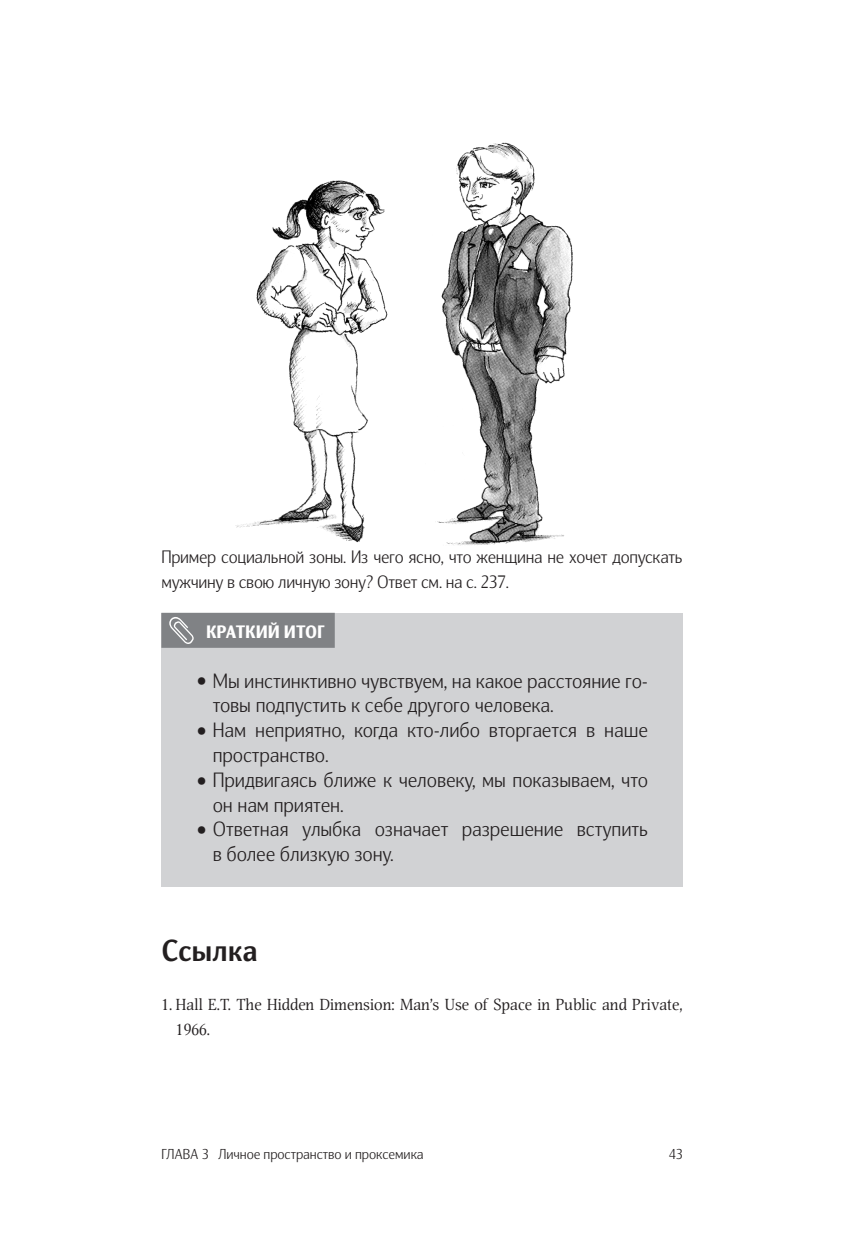
<style>
.page{position:relative;width:844px;height:1251px;background:#fff}
.page>*{position:absolute;margin:0;border:0;box-sizing:border-box;transform-origin:0 0}
.Текст_подзаг{font:700 29.75px "Nat Grotesk";color:#231f20}
.ПЛАШКА_Текст_с_булли{font:300 20.12px/24.8px "Nat Grotesk";color:#231f20}
.Рисунок_Текст{font:300 17.5px/24.8px "Nat Grotesk";letter-spacing:-.01em;color:#231f20}
.плашка{font:900 17.5px "Nat Grotesk";color:#fff}
.Ссылка{font:15.75px/24.8px "Nat Flight";color:#231f20}
.t1{font:300 14px "Nat Grotesk";color:#231f20}
.s1{font-family:"Nat Flight";font-weight:400;font-size:23.62px}
</style>
<div class="page">
<div style="left:161px;top:613px;width:521px;height:272px;background:#d1d2d4"></div>
<div style="left:161px;top:612px;width:174px;height:35px;background:#808285"></div>
<img style="left:235px;top:142px;width:338px;height:404px">
<svg style="left:169px;top:617px;width:25px;height:27px"></svg>
<p class="Рисунок_Текст" style="left:161px;top:546px;width:522px">Пример социальной зоны. Из чего ясно, что женщина не хочет допускать мужчину в свою личную зону? Ответ см. на с. 237.</p>
<p class="плашка" style="left:206px;top:620px;width:120px">КРАТКИЙ ИТОГ</p>
<p class="ПЛАШКА_Текст_с_булли" style="left:213px;top:669px;width:436px;text-indent:-17px"><span class="s1">•</span> Мы инстинктивно чувствуем, на какое расстояние го&shy;товы подпустить к себе другого человека.</p>
<p class="ПЛАШКА_Текст_с_булли" style="left:213px;top:719px;width:436px;text-indent:-17px"><span class="s1">•</span> Нам неприятно, когда кто-либо вторгается в наше пространство.</p>
<p class="ПЛАШКА_Текст_с_булли" style="left:213px;top:769px;width:436px;text-indent:-17px"><span class="s1">•</span> Придвигаясь ближе к человеку, мы показываем, что он нам приятен.</p>
<p class="ПЛАШКА_Текст_с_булли" style="left:213px;top:818px;width:436px;text-indent:-17px"><span class="s1">•</span> Ответная улыбка означает разрешение вступить в более близкую зону.</p>
<p class="Текст_подзаг" style="left:161px;top:930px;width:98px">Ссылка</p>
<p class="Ссылка" style="left:176px;top:992px;width:508px;text-indent:-15px">1. Hall E.T. The Hidden Dimension: Man’s Use of Space in Public and Private,<br>1966.</p>
<p class="t1" style="left:161px;top:1145px;width:263px">ГЛАВА 3 Личное пространство и проксемика</p>
<p class="t1" style="left:668px;top:1145px;width:15px">43</p>
</div>
